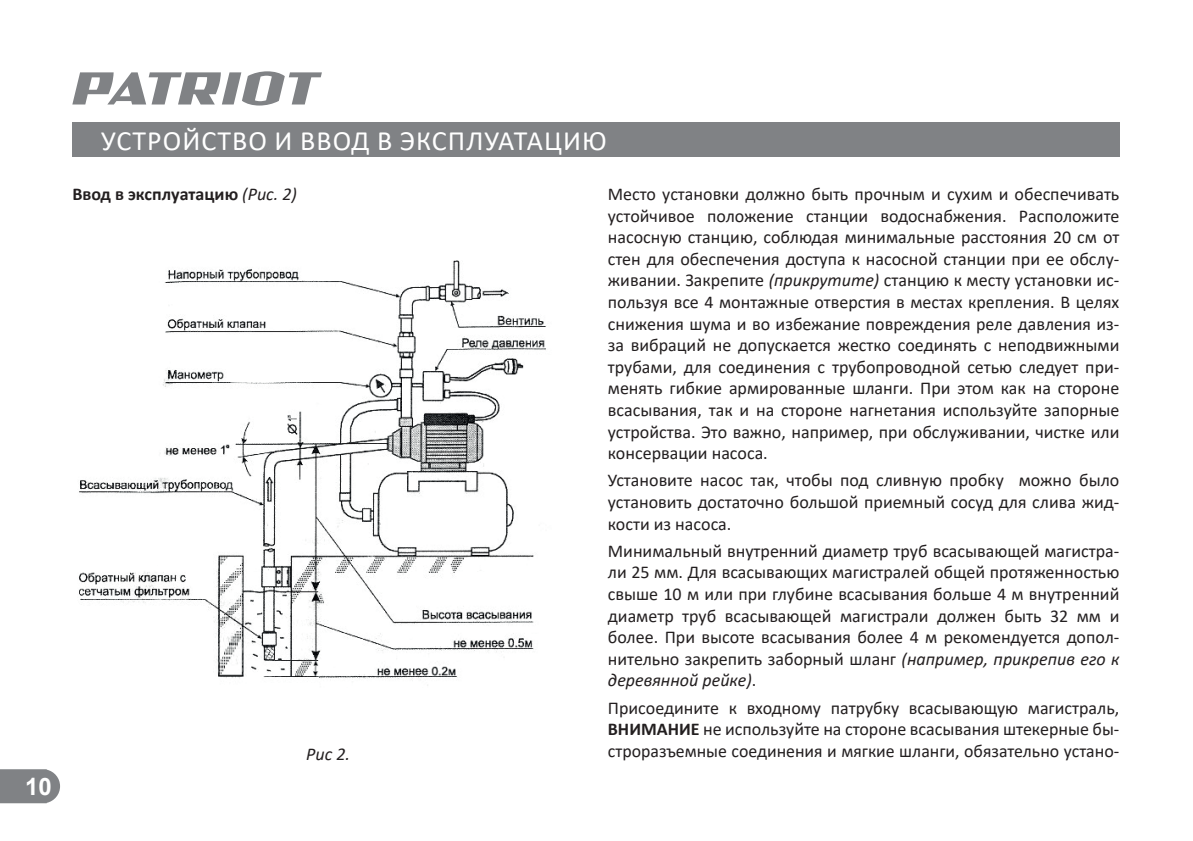
<style>
.page{position:relative;width:1193px;height:841px;background:#fff}
.page>*{position:absolute;margin:0;border:0;box-sizing:border-box;transform-origin:0 0}
.t1{font:28px "Calibri";letter-spacing:.04em;color:#fff}
.t2{font:700 24px "Arial";color:#fff}
.t3{font:18px/21.6px "Calibri";color:#231f20;text-align:justify}
.t4{font:700 18px "Calibri";color:#231f20}
.t5{font:italic 18px "Calibri";color:#231f20}
.s1{font-weight:400;font-style:italic}
.s2{font-style:italic}
.s3{font-weight:700}
</style>
<div class="page">
<svg style="left:0;top:769px;width:60px;height:34px"></svg>
<svg style="left:72px;top:71px;width:250px;height:35px"></svg>
<img style="left:79px;top:260px;width:467px;height:426px">
<div style="left:72px;top:122px;width:1047px;height:34px;background:#808285"></div>
<h2 class="t2" style="left:25px;top:770px;width:28px">10</h2>
<h1 class="t1" style="left:101px;top:121px;width:507px">УСТРОЙСТВО И ВВОД В ЭКСПЛУАТАЦИЮ</h1>
<p class="t4" style="left:72px;top:181px;width:226px">Ввод в эксплуатацию <span class="s1">(Рис. 2)</span></p>
<p class="t5" style="left:306px;top:742px;width:45px">Рис 2.</p>
<p class="t3" style="left:608px;top:183px;width:513px">Место установки должно быть прочным и сухим и обеспечивать устойчивое положение станции водоснабжения. Расположите насосную станцию, соблюдая минимальные расстояния 20 см от стен для обеспечения доступа к насосной станции при ее обслу&shy;живании. Закрепите <span class="s2">(прикрутите)</span> станцию к месту установки ис&shy;пользуя все 4 монтажные отверстия в местах крепления. В целях снижения шума и во избежание повреждения реле давления из&shy;за вибраций не допускается жестко соединять с неподвижными трубами, для соединения с трубопроводной сетью следует при&shy;менять гибкие армированные шланги. При этом как на стороне всасывания, так и на стороне нагнетания используйте запорные устройства. Это важно, например, при обслуживании, чистке или консервации насоса.</p>
<p class="t3" style="left:608px;top:469px;width:513px">Установите насос так, чтобы под сливную пробку можно было установить достаточно большой приемный сосуд для слива жид&shy;кости из насоса.</p>
<p class="t3" style="left:608px;top:540px;width:513px">Минимальный внутренний диаметр труб всасывающей магистра&shy;ли 25 мм. Для всасывающих магистралей общей протяженностью свыше 10 м или при глубине всасывания больше 4 м внутренний диаметр труб всасывающей магистрали должен быть 32 мм и более. При высоте всасывания более 4 м рекомендуется допол&shy;нительно закрепить заборный шланг <span class="s2">(например, прикрепив его к деревянной рейке)</span>.</p>
<p class="t3" style="left:608px;top:697px;width:513px">Присоедините к входному патрубку всасывающую магистраль, <span class="s3">ВНИМАНИЕ</span> не используйте на стороне всасывания штекерные бы&shy;строразъемные соединения и мягкие шланги, обязательно устано-</p>
</div>
